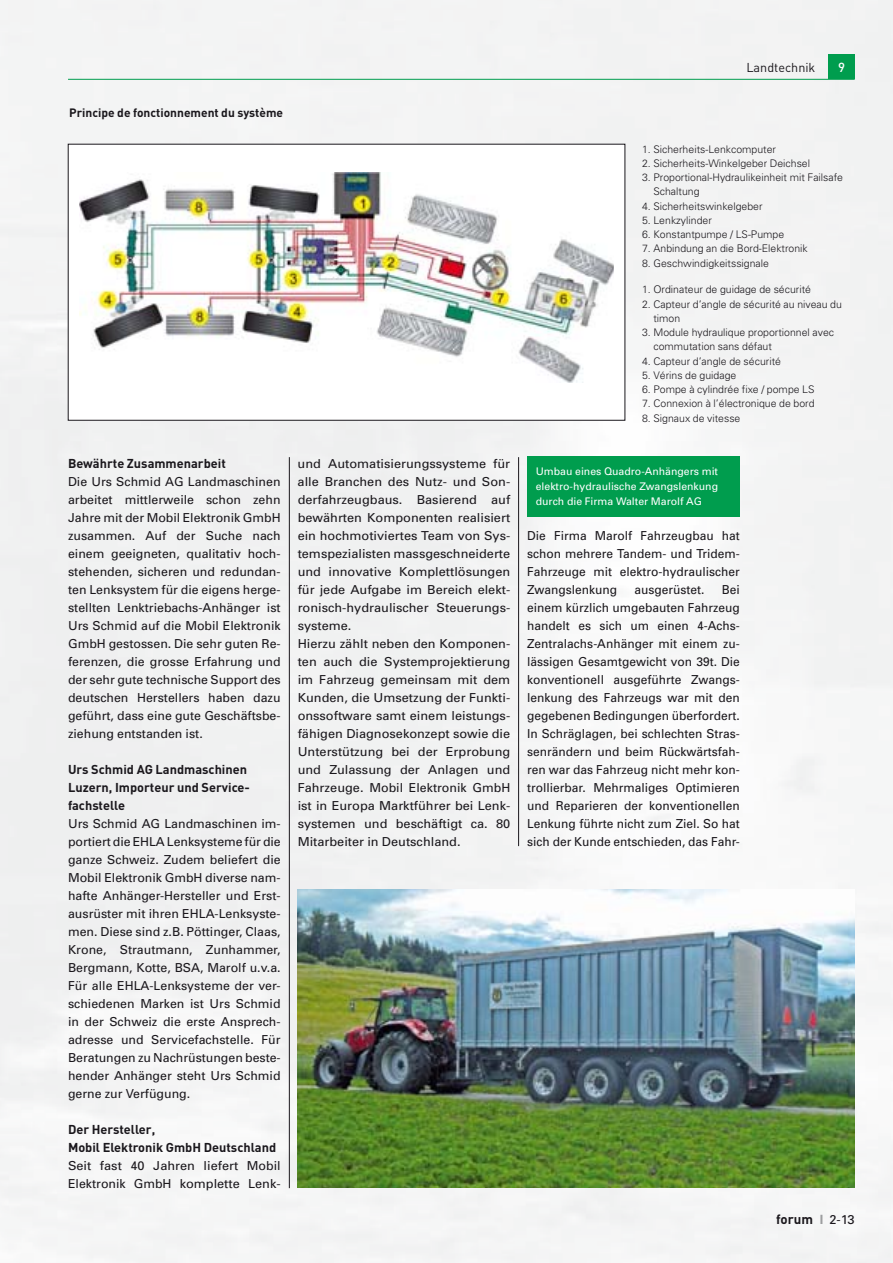
<style>
.page{position:relative;width:893px;height:1263px;background:#fff}
.page>*{position:absolute;margin:0;border:0;box-sizing:border-box;transform-origin:0 0}
.t1{font:700 13.35px "DIN";color:#1a171c}
.t2{font:500 13.05px "DIN";color:#fff}
.t3{font:700 12.75px/18px "DIN";color:#1a171c}
.t4{font:12.75px "DIN";color:#1a171c}
.t5{font:12.3px/18px "Univers";color:#1a171c;text-align:justify}
.t6{font:700 12px "DIN";color:#1a171c}
.t7{font:300 10.5px/14.2px "Univers";color:#1a171c}
.t8{font:10.5px/15px "Univers";color:#fff;text-align:justify}
.s1{font-family:"Univers";font-size:12.75px;color:#9c9d9f}
.s2{font-family:"Univers";font-weight:400;font-size:12.75px}
</style>
<div class="page">
<div style="left:0;top:0;width:855px;height:845px;background:#f3f3f3"></div>
<div style="left:0;top:845px;width:857px;height:418px;background:#f4f4f5"></div>
<div style="left:828px;top:54px;width:27px;height:25px;background:#009d4e"></div>
<hr style="left:68px;top:79px;width:787px;height:1px;background:#009d4e">
<hr style="left:289px;top:457px;width:1px;height:731px;background:#1a171c">
<hr style="left:518px;top:457px;width:1px;height:389px;background:#1a171c">
<div style="left:68px;top:144px;width:557px;height:276px;background:#fff"></div>
<img style="left:80px;top:173px;width:533px;height:210px">
<div style="left:527px;top:456px;width:213px;height:60px;background:#009d4e"></div>
<img style="left:298px;top:889px;width:557px;height:298px">
<p class="t6" style="left:69px;top:109px;width:215px">Principe de fonctionnement du système</p>
<p class="t3" style="left:68px;top:456px;width:159px">Bewährte Zusammenarbeit</p>
<p class="t5" style="left:68px;top:474px;width:214px">Die Urs Schmid AG Landmaschinen arbeitet mittlerweile schon zehn Jahre mit der Mobil Elektronik GmbH zusammen. Auf der Suche nach einem geeigneten, qualitativ hoch&shy;stehenden, sicheren und redundan&shy;ten Lenksystem für die eigens herge&shy;stellten Lenktriebachs-Anhänger ist Urs Schmid auf die Mobil Elektronik GmbH gestossen. Die sehr guten Re&shy;ferenzen, die grosse Erfahrung und der sehr gute technische Support des deutschen Herstellers haben dazu geführt, dass eine gute Geschäftsbe&shy;ziehung entstanden ist.</p>
<p class="t3" style="left:68px;top:762px;width:184px">Urs Schmid AG Landmaschinen<br>Luzern, Importeur und Service&shy;fachstelle</p>
<p class="t5" style="left:68px;top:816px;width:214px">Urs Schmid AG Landmaschinen im&shy;portiert die EHLA Lenksysteme für die ganze Schweiz. Zudem beliefert die Mobil Elektronik GmbH diverse nam&shy;hafte Anhänger-Hersteller und Erst&shy;ausrüster mit ihren EHLA-Lenksyste&shy;men. Diese sind z.B. Pöttinger, Claas, Krone, Strautmann, Zunhammer, Bergmann, Kotte, BSA, Marolf u.v.a.<br>Für alle EHLA-Lenksysteme der ver&shy;schiedenen Marken ist Urs Schmid in der Schweiz die erste Ansprech&shy;adresse und Servicefachstelle. Für Beratungen zu Nachrüstungen beste&shy;hender Anhänger steht Urs Schmid gerne zur Verfügung.</p>
<p class="t3" style="left:68px;top:1122px;width:210px">Der Hersteller,<br>Mobil Elektronik GmbH Deutschland</p>
<p class="t5" style="left:68px;top:1158px;width:214px">Seit fast 40 Jahren liefert Mobil<br>Elektronik GmbH komplette Lenk-</p>
<p class="t5" style="left:298px;top:456px;width:214px;text-align:left">und Automatisierungssysteme für alle Branchen des Nutz- und Son&shy;derfahrzeugbaus. Basierend auf bewährten Komponenten realisiert ein hochmotiviertes Team von Sys&shy;temspezialisten massgeschneiderte und innovative Komplettlösungen für jede Aufgabe im Bereich elekt&shy;ronisch-hydraulischer Steuerungs&shy;systeme.<br>Hierzu zählt neben den Komponen&shy;ten auch die Systemprojektierung im Fahrzeug gemeinsam mit dem<br>Kunden, die Umsetzung der Funkti&shy;onssoftware samt einem leistungs&shy;fähigen Diagnosekonzept sowie die<br>Unterstützung bei der Erprobung und Zulassung der Anlagen und<br>Fahrzeuge. Mobil Elektronik GmbH ist in Europa Marktführer bei Lenk&shy;systemen und beschäftigt ca. 80<br>Mitarbeiter in Deutschland.</p>
<p class="t4" style="left:746px;top:63px;width:70px">Landtechnik</p>
<p class="t2" style="left:838px;top:63px;width:8px">9</p>
<p class="t7" style="left:642px;top:143px;width:135px">1. Sicherheits-Lenkcomputer</p>
<p class="t7" style="left:642px;top:157px;width:170px">2. Sicherheits-Winkelgeber Deichsel</p>
<p class="t7" style="left:653px;top:171px;width:191px;text-indent:-11px">3. Proportional-Hydraulikeinheit mit Failsafe<br>Schaltung</p>
<p class="t7" style="left:642px;top:200px;width:122px">4. Sicherheitswinkelgeber</p>
<p class="t7" style="left:642px;top:214px;width:71px">5. Lenkzylinder</p>
<p class="t7" style="left:642px;top:228px;width:144px">6. Konstantpumpe / LS-Pumpe</p>
<p class="t7" style="left:642px;top:242px;width:167px">7. Anbindung an die Bord-Elektronik</p>
<p class="t7" style="left:642px;top:257px;width:128px">8. Geschwindigkeitssignale</p>
<p class="t7" style="left:642px;top:283px;width:170px">1. Ordinateur de guidage de sécurité</p>
<p class="t7" style="left:653px;top:298px;width:190px;text-indent:-11px">2. Capteur d’angle de sécurité au niveau du timon</p>
<p class="t7" style="left:653px;top:326px;width:182px;text-indent:-11px">3. Module hydraulique proportionnel avec commutation sans défaut</p>
<p class="t7" style="left:642px;top:355px;width:140px">4. Capteur d’angle de sécurité</p>
<p class="t7" style="left:642px;top:369px;width:96px">5. Vérins de guidage</p>
<p class="t7" style="left:642px;top:383px;width:174px">6. Pompe à cylindrée fixe / pompe LS</p>
<p class="t7" style="left:642px;top:397px;width:174px">7. Connexion à l’électronique de bord</p>
<p class="t7" style="left:642px;top:412px;width:100px">8. Signaux de vitesse</p>
<p class="t8" style="left:536px;top:464px;width:184px">Umbau eines Quadro-Anhängers mit elektro-hydraulische Zwangslenkung durch die Firma Walter Marolf AG</p>
<p class="t5" style="left:527px;top:528px;width:214px">Die Firma Marolf Fahrzeugbau hat schon mehrere Tandem- und Tridem-Fahrzeuge mit elektro-hydraulischer Zwangslenkung</p>
<p class="t5" style="left:527px;top:582px;width:214px;text-indent:195px">Bei einem kürzlich umgebauten Fahrzeug handelt es sich um einen 4-Achs-Zentralachs-Anhänger mit einem zu&shy;lässigen Gesamtgewicht von 39t. Die konventionell ausgeführte Zwangs&shy;lenkung des Fahrzeugs war mit den gegebenen Bedingungen überfordert.<br>In Schräglagen, bei schlechten Stras&shy;senrändern und beim Rückwärtsfah&shy;ren war das Fahrzeug nicht mehr kon&shy;trollierbar. Mehrmaliges Optimieren und Reparieren der konventionellen Lenkung führte nicht zum Ziel. So hat sich der Kunde entschieden, das Fahr-</p>
<p class="t5" style="left:635px;top:582px;width:72px">ausgerüstet.</p>
<p class="t1" style="left:776px;top:1214px;width:80px">forum <span class="s1">I</span> <span class="s2">2-13</span></p>
</div>
